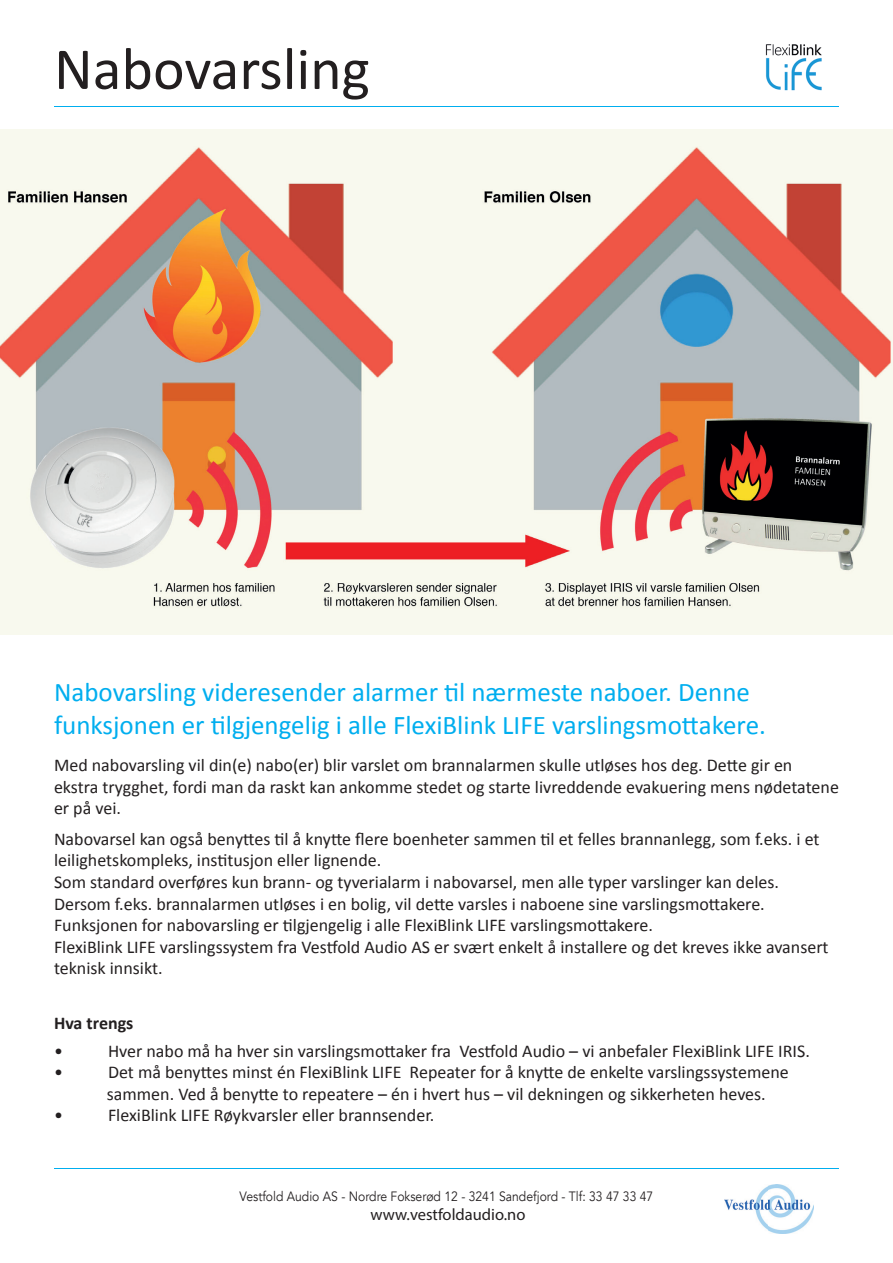
<style>
.page{position:relative;width:893px;height:1263px;background:#fff}
.page>*{position:absolute;margin:0;border:0;box-sizing:border-box;transform-origin:0 0}
.t1{font:60px "Calibri";color:#231f20}
.t2{font:27px/32.4px "Calibri";color:#00aeef}
.t3{font:18px/21.6px "Calibri";color:#231f20}
.t4{font:700 18px "Calibri";color:#231f20}
.t5{font:16.5px "Myriad Pro";color:#231f20}
.t6{font:13.5px "Avenir";color:#231f20;scale:.9 1}
</style>
<div class="page">
<img style="left:724px;top:1184px;width:89px;height:49px">
<hr style="left:54px;top:1169px;width:785px;height:1px;background:#00aeef">
<hr style="left:54px;top:106px;width:785px;height:1px;background:#00aeef">
<img style="left:765px;top:44px;width:57px;height:47px">
<img style="left:0;top:130px;width:893px;height:504px">
<h1 class="t1" style="left:54px;top:32px;width:317px">Nabovarsling</h1>
<h2 class="t2" style="left:54px;top:675px;width:713px">Nabovarsling videresender alarmer til nærmeste naboer. Denne funksjonen er tilgjengelig i alle FlexiBlink LIFE varslingsmottakere.</h2>
<p class="t3" style="left:54px;top:753px;width:786px">Med nabovarsling vil din(e) nabo(er) blir varslet om brannalarmen skulle utløses hos deg. Dette gir en ekstra trygghet, fordi man da raskt kan ankomme stedet og starte livreddende evakuering mens nødetatene er på vei.</p>
<p class="t3" style="left:54px;top:827px;width:776px">Nabovarsel kan også benyttes til å knytte flere boenheter sammen til et felles brannanlegg, som f.eks. i et leilighetskompleks, institusjon eller lignende.<br>Som standard overføres kun brann- og tyverialarm i nabovarsel, men alle typer varslinger kan deles.<br>Dersom f.eks. brannalarmen utløses i en bolig, vil dette varsles i naboene sine varslingsmottakere.<br>Funksjonen for nabovarsling er tilgjengelig i alle FlexiBlink LIFE varslingsmottakere.<br>FlexiBlink LIFE varslingssystem fra Vestfold Audio AS er svært enkelt å installere og det kreves ikke avansert teknisk innsikt.</p>
<p class="t4" style="left:54px;top:1012px;width:81px">Hva trengs</p>
<p class="t3" style="left:54px;top:1039px;width:10px">•</p>
<p class="t3" style="left:108px;top:1039px;width:703px">Hver nabo må ha hver sin varslingsmottaker fra Vestfold Audio – vi anbefaler FlexiBlink LIFE IRIS.</p>
<p class="t3" style="left:54px;top:1061px;width:10px">•</p>
<p class="t3" style="left:107px;top:1061px;width:683px">Det må benyttes minst én FlexiBlink LIFE Repeater for å knytte de enkelte varslingssystemene sammen. Ved å benytte to repeatere – én i hvert hus – vil dekningen og sikkerheten heves.</p>
<p class="t3" style="left:54px;top:1104px;width:10px">•</p>
<p class="t3" style="left:108px;top:1104px;width:328px">FlexiBlink LIFE Røykvarsler eller brannsender.</p>
<p class="t6" style="left:240px;top:1188px;width:461px">Vestfold Audio AS - Nordre Fokserød 12 - 3241 Sandefjord - Tlf: 33 47 33 47</p>
<p class="t5" style="left:370px;top:1204px;width:156px">www.vestfoldaudio.no</p>
</div>
